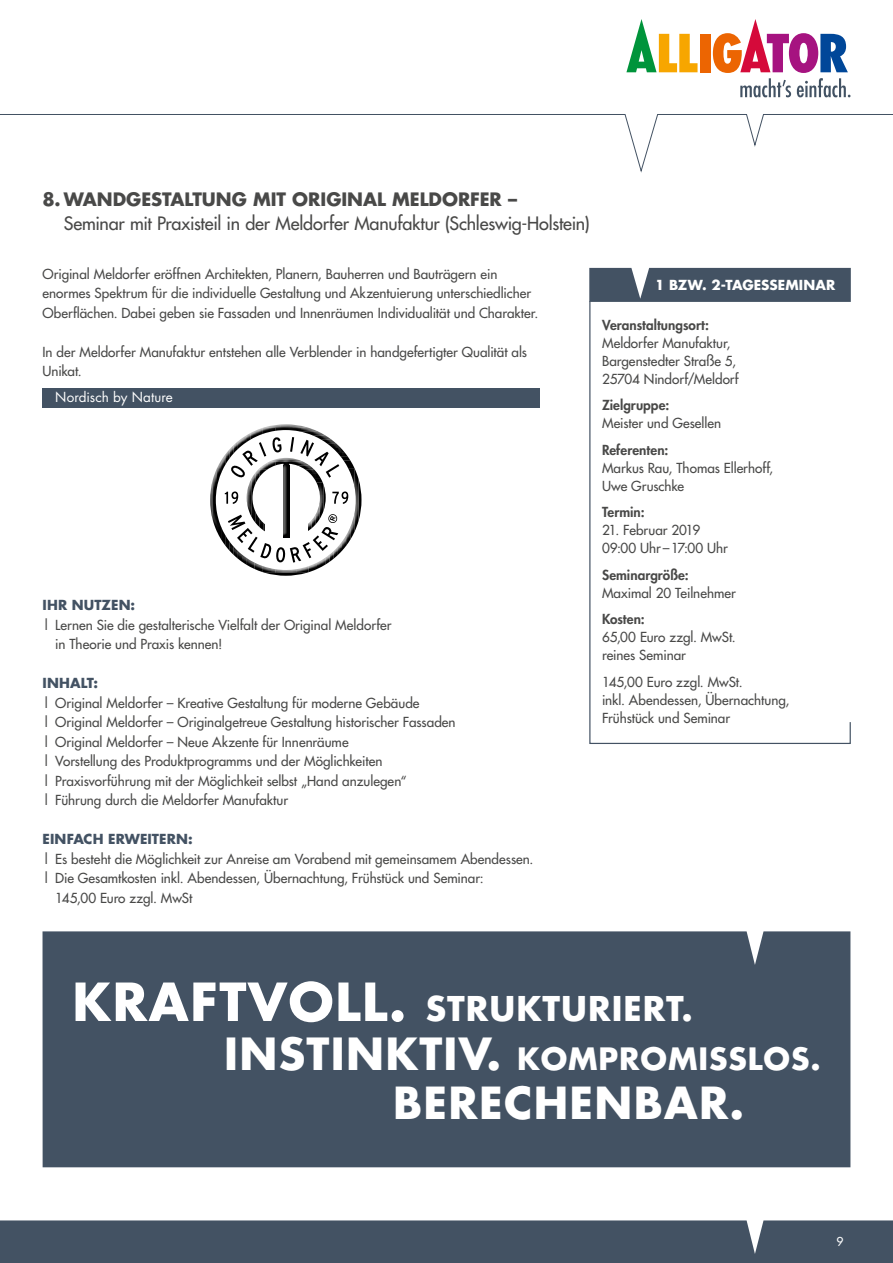
<style>
.page{position:relative;width:893px;height:1263px;background:#fff}
.page>*{position:absolute;margin:0;border:0;box-sizing:border-box;transform-origin:0 0}
.t1{font:700 43.05px "Futura";letter-spacing:.03em;color:#fff}
.t2{font:700 33.15px "Futura";letter-spacing:.03em;color:#fff}
.t3{font:700 30px "Futura";letter-spacing:.03em;color:#fff}
.t4{font:18px "Futura";letter-spacing:-.01em;color:#494948}
.t5{font:700 18px "Futura";color:#494948}
.t6{font:13.5px/19.5px "Futura";color:#494948}
.t7{font:800 13.5px "Futura";letter-spacing:.005em;color:#494948}
.t8{font:700 13.5px "Futura";letter-spacing:.01em;color:#435263}
.t9{font:700 13.5px "Futura";letter-spacing:.005em;color:#fff}
.t10{font:13.5px "Futura";letter-spacing:.005em;color:#fff}
.t11{font:12px "Futura";color:#fff}
.s1{font-size:51px}
.s2{font-size:43.2px}
</style>
<div class="page">
<svg style="left:0;top:34px;width:893px;height:139px"></svg>
<svg style="left:626px;top:19px;width:71px;height:53px"></svg>
<div style="left:700px;top:34px;width:10px;height:38px;background:#ec6502"></div>
<svg style="left:713px;top:19px;width:137px;height:78px"></svg>
<div style="left:0;top:1220px;width:893px;height:43px;background:#435263"></div>
<div style="left:589px;top:268px;width:262px;height:32px;background:#435263"></div>
<svg style="left:589px;top:300px;width:262px;height:444px"></svg>
<div style="left:43px;top:931px;width:807px;height:236px;background:#435263"></div>
<div style="left:43px;top:388px;width:497px;height:19px;background:#435263"></div>
<img style="left:323px;top:504px;width:3px;height:7px">
<img style="left:283px;top:504px;width:6px;height:10px">
<img style="left:251px;top:504px;width:4px;height:10px">
<img style="left:247px;top:504px;width:4px;height:10px">
<img style="left:320px;top:504px;width:3px;height:10px">
<img style="left:316px;top:504px;width:4px;height:10px">
<img style="left:266px;top:424px;width:39px;height:3px">
<img style="left:210px;top:480px;width:3px;height:40px">
<img style="left:359px;top:481px;width:2px;height:38px">
<img style="left:266px;top:573px;width:40px;height:3px">
<img style="left:221px;top:455px;width:4px;height:18px">
<img style="left:217px;top:461px;width:4px;height:26px">
<img style="left:213px;top:468px;width:4px;height:64px">
<img style="left:354px;top:469px;width:5px;height:62px">
<img style="left:217px;top:513px;width:3px;height:25px">
<img style="left:350px;top:513px;width:5px;height:27px">
<img style="left:349px;top:528px;width:1px;height:14px">
<svg style="left:220px;top:514px;width:129px;height:59px"></svg>
<svg style="left:225px;top:427px;width:130px;height:77px"></svg>
<h3 class="t5" style="left:43px;top:186px;width:476px">8. WANDGESTALTUNG MIT ORIGINAL MELDORFER –</h3>
<h3 class="t4" style="left:64px;top:211px;width:527px">Seminar mit Praxisteil in der Meldorfer Manufaktur (Schleswig-Holstein)</h3>
<p class="t6" style="left:43px;top:264px;width:497px">Original Meldorfer eröffnen Architekten, Planern, Bauherren und Bauträgern ein enormes Spektrum für die individuelle Gestaltung und Akzentuierung unterschiedlicher<br>Oberflächen. Dabei geben sie Fassaden und Innenräumen Individualität und Charakter.</p>
<p class="t6" style="left:43px;top:342px;width:486px">In der Meldorfer Manufaktur entstehen alle Verblender in handgefertigter Qualität als<br>Unikat.</p>
<p class="t10" style="left:55px;top:388px;width:119px">Nordisch by Nature</p>
<p class="t8" style="left:43px;top:596px;width:94px">IHR NUTZEN:</p>
<p class="t6" style="left:55px;top:615px;width:338px;text-indent:-13px">| Lernen Sie die gestalterische Vielfalt der Original Meldorfer in Theorie und Praxis kennen!</p>
<p class="t8" style="left:43px;top:674px;width:57px">INHALT:</p>
<p class="t6" style="left:43px;top:693px;width:415px">| Original Meldorfer – Kreative Gestaltung für moderne Gebäude<br>| Original Meldorfer – Originalgetreue Gestaltung historischer Fassaden | Original Meldorfer – Neue Akzente für Innenräume<br>| Vorstellung des Produktprogramms und der Möglichkeiten<br>| Praxisvorführung mit der Möglichkeit selbst „Hand anzulegen“<br>| Führung durch die Meldorfer Manufaktur</p>
<p class="t8" style="left:43px;top:830px;width:152px">EINFACH ERWEITERN:</p>
<p class="t6" style="left:43px;top:849px;width:492px">| Es besteht die Möglichkeit zur Anreise am Vorabend mit gemeinsamem Abendessen.</p>
<p class="t6" style="left:43px;top:868px;width:443px">| Die Gesamtkosten inkl. Abendessen, Übernachtung, Frühstück und Seminar:</p>
<p class="t6" style="left:55px;top:888px;width:139px">145,00 Euro zzgl. MwSt</p>
<p class="t9" style="left:655px;top:276px;width:182px">1 BZW. 2-TAGESSEMINAR</p>
<p class="t7" style="left:602px;top:316px;width:108px">Veranstaltungsort:</p>
<p class="t6" style="left:602px;top:333px;width:138px;line-height:18px">Meldorfer Manufaktur,<br>Bargenstedter Straße 5,<br>25704 Nindorf/Meldorf</p>
<p class="t7" style="left:602px;top:396px;width:69px">Zielgruppe:</p>
<p class="t6" style="left:602px;top:413px;width:121px">Meister und Gesellen</p>
<p class="t7" style="left:602px;top:441px;width:68px">Referenten:</p>
<p class="t6" style="left:602px;top:458px;width:173px;line-height:18px">Markus Rau, Thomas Ellerhoff,<br>Uwe Gruschke</p>
<p class="t7" style="left:602px;top:503px;width:44px">Termin:</p>
<p class="t6" style="left:602px;top:521px;width:127px;line-height:18px">21. Februar 2019<br>09:00 Uhr –17:00 Uhr</p>
<p class="t7" style="left:602px;top:566px;width:88px">Seminargröße:</p>
<p class="t6" style="left:602px;top:583px;width:135px">Maximal 20 Teilnehmer</p>
<p class="t7" style="left:602px;top:610px;width:44px">Kosten:</p>
<p class="t6" style="left:602px;top:628px;width:135px;line-height:18px">65,00 Euro zzgl. MwSt. reines Seminar</p>
<p class="t6" style="left:602px;top:672px;width:189px;line-height:18px">145,00 Euro zzgl. MwSt.<br>inkl. Abendessen, Übernachtung,<br>Frühstück und Seminar</p>
<h2 class="t2" style="left:72px;top:985px;width:622px"><span class="s1">KRAFTVOLL.</span> STRUKTURIERT.</h2>
<h3 class="t3" style="left:224px;top:1038px;width:598px"><span class="s2">INSTINKTIV.</span> KOMPROMISSLOS.</h3>
<h1 class="t1" style="left:393px;top:1072px;width:353px">BERECHENBAR.</h1>
<p class="t11" style="left:836px;top:1234px;width:8px">9</p>
</div>
